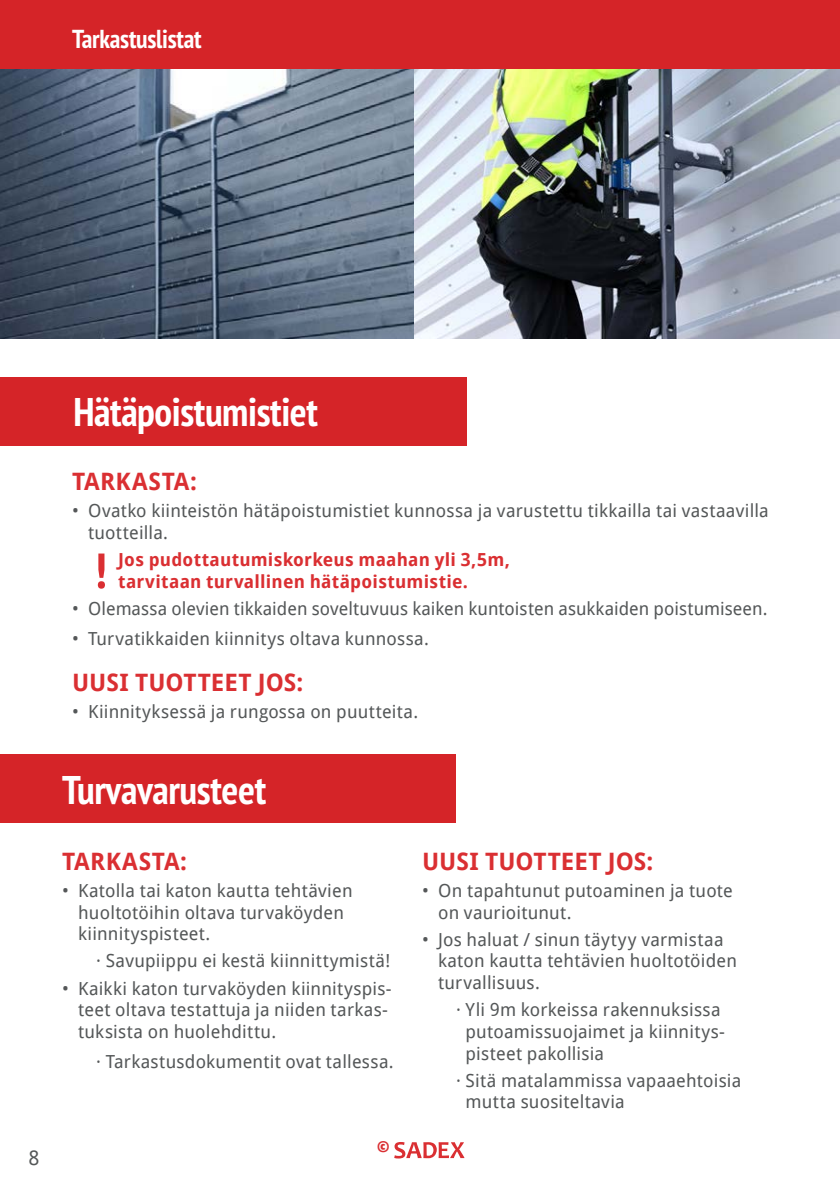
<style>
.page{position:relative;width:840px;height:1191px;background:#fff}
.page>*{position:absolute;margin:0;border:0;box-sizing:border-box;transform-origin:0 0}
.t1{font:700 condensed 40px "PT Sans Pro";letter-spacing:-.01em;color:#fff}
.t2{font:700 condensed 26px "PT Sans Pro";letter-spacing:-.01em;color:#fff}
.t3{font:700 24px "Droid Sans";letter-spacing:.005em;color:#da2f32}
.t4{font:20px "Droid Sans";color:#545758}
.t5{font:18px/21.6px "Droid Sans";letter-spacing:.01em;color:#545758}
.t6{font:700 18px/21.6px "Droid Sans";letter-spacing:.01em;color:#da2f32}
.t7{font:700 condensed 18px "PT Sans";color:#da2f32}
</style>
<div class="page">
<svg style="left:394px;top:1142px;width:70px;height:16px"></svg>
<img style="left:0;top:68px;width:414px;height:270px">
<img style="left:414px;top:68px;width:425px;height:270px">
<div style="left:0;top:377px;width:466px;height:68px;background:#d52428"></div>
<div style="left:0;top:755px;width:455px;height:68px;background:#d52428"></div>
<div style="left:0;top:0;width:839px;height:68px;background:#d52428"></div>
<svg style="left:98px;top:553px;width:7px;height:35px"></svg>
<p class="t2" style="left:72px;top:22px;width:131px">Tarkastuslistat</p>
<p class="t4" style="left:28px;top:1144px;width:13px">8</p>
<p class="t1" style="left:73px;top:385px;width:246px">Hätäpoistumistiet</p>
<p class="t3" style="left:72px;top:464px;width:126px">TARKASTA:</p>
<p class="t5" style="left:88px;top:499px;width:681px;text-indent:-16px">• Ovatko kiinteistön hätäpoistumistiet kunnossa ja varustettu tikkailla tai vastaavilla tuotteilla.</p>
<p class="t6" style="left:118px;top:548px;width:393px">Jos pudottautumiskorkeus maahan yli 3,5m, tarvitaan turvallinen hätäpoistumistie.</p>
<p class="t5" style="left:72px;top:597px;width:696px">• Olemassa olevien tikkaiden soveltuvuus kaiken kuntoisten asukkaiden poistumiseen.</p>
<p class="t5" style="left:72px;top:627px;width:358px">• Turvatikkaiden kiinnitys oltava kunnossa.</p>
<p class="t3" style="left:72px;top:665px;width:233px">UUSI TUOTTEET JOS:</p>
<p class="t5" style="left:72px;top:700px;width:347px">• Kiinnityksessä ja rungossa on puutteita.</p>
<p class="t1" style="left:62px;top:763px;width:205px">Turvavarusteet</p>
<p class="t3" style="left:62px;top:844px;width:126px">TARKASTA:</p>
<p class="t5" style="left:78px;top:879px;width:276px;text-indent:-16px">• Katolla tai katon kautta tehtävien huoltotöihin oltava turvaköyden kiinnityspisteet.</p>
<p class="t5" style="left:96px;top:949px;width:295px">· Savupiippu ei kestä kiinnittymistä!</p>
<p class="t5" style="left:78px;top:977px;width:315px;text-indent:-16px">• Kaikki katon turvaköyden kiinnityspis&shy;teet oltava testattuja ja niiden tarkas&shy;tuksista on huolehdittu.</p>
<p class="t5" style="left:96px;top:1049px;width:299px">· Tarkastusdokumentit ovat tallessa.</p>
<p class="t7" style="left:376px;top:1134px;width:15px">©</p>
<p class="t3" style="left:422px;top:844px;width:233px">UUSI TUOTTEET JOS:</p>
<p class="t5" style="left:438px;top:879px;width:296px;text-indent:-16px">• On tapahtunut putoaminen ja tuote on vaurioitunut.</p>
<p class="t5" style="left:438px;top:928px;width:300px;text-indent:-16px">• Jos haluat / sinun täytyy varmistaa katon kautta tehtävien huoltotöiden turvallisuus.</p>
<p class="t5" style="left:465px;top:998px;width:261px;text-indent:-9px">· Yli 9m korkeissa rakennuksissa putoamissuojaimet ja kiinnitys&shy;pisteet pakollisia</p>
<p class="t5" style="left:465px;top:1069px;width:277px;text-indent:-9px">· Sitä matalammissa vapaaehtoisia mutta suositeltavia</p>
</div>
